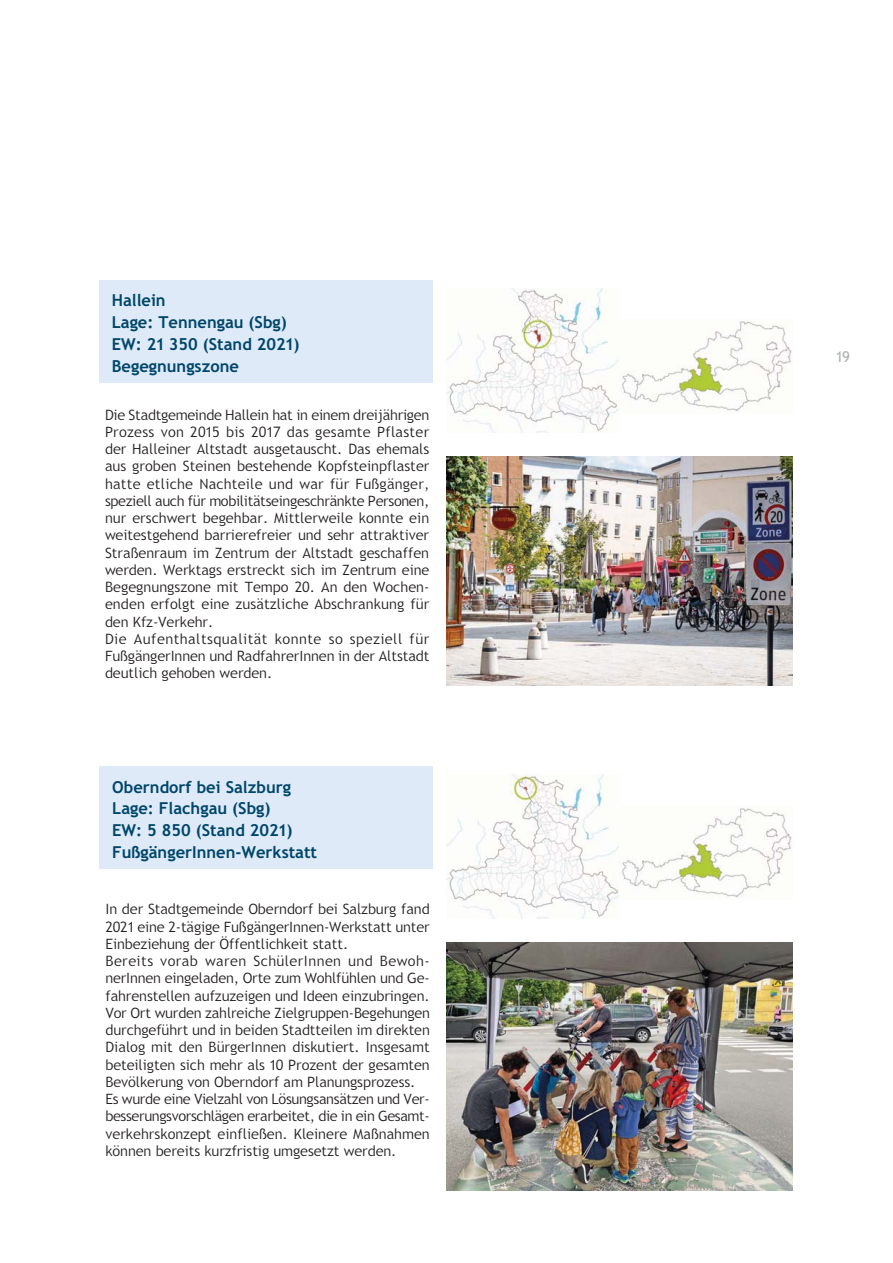
<style>
.page{position:relative;width:893px;height:1263px;background:#fff}
.page>*{position:absolute;margin:0;border:0;box-sizing:border-box;transform-origin:0 0}
.t1{font:700 16.5px/21.8px "Trebuchet SBG2";color:#00466a}
.t2{font:15px "Trebuchet SBG2";color:#b0b2b4}
.t3{font:300 14.25px/17.2px "Trebuchet SBG2";color:#231f20}
</style>
<div class="page">
<div style="left:99px;top:281px;width:334px;height:102px;background:#deeaf7"></div>
<img style="left:446px;top:288px;width:173px;height:144px">
<img style="left:622px;top:320px;width:170px;height:91px">
<img style="left:446px;top:457px;width:346px;height:229px">
<div style="left:99px;top:767px;width:334px;height:102px;background:#deeaf7"></div>
<img style="left:447px;top:774px;width:172px;height:145px">
<img style="left:622px;top:807px;width:170px;height:90px">
<img style="left:447px;top:943px;width:345px;height:248px">
<p class="t1" style="left:112px;top:291px;width:189px">Hallein<br>Lage: Tennengau (Sbg)<br>EW: 21 350 (Stand 2021)<br>Begegnungszone</p>
<p class="t3" style="left:105px;top:408px;width:326px">Die Stadtgemeinde Hallein hat in einem dreijährigen Prozess von 2015 bis 2017 das gesamte Pflaster der Halleiner Altstadt ausgetauscht. Das ehemals aus groben Steinen bestehende Kopfsteinpflaster hatte etliche Nachteile und war für Fußgänger, speziell auch für mobilitätseingeschränkte Per sonen, nur erschwert begehbar. Mittlerweile konnte ein weitestgehend barrierefreier und sehr attraktiver Straßenraum im Zentrum der Altstadt geschaffen werden. Werktags erstreckt sich im Zentrum eine Begegnungszone mit Tempo 20. An den Wochen&shy;enden erfolgt eine zusätzliche Abschrankung für den Kfz-Verkehr.<br>Die Aufenthaltsqualität konnte so speziell für FußgängerInnen und RadfahrerInnen in der Altstadt deutlich gehoben werden.</p>
<p class="t1" style="left:112px;top:777px;width:206px">Oberndorf bei Salzburg<br>Lage: Flachgau (Sbg)<br>EW: 5 850 (Stand 2021)<br>FußgängerInnen-Werkstatt</p>
<p class="t3" style="left:105px;top:902px;width:326px">In der Stadtgemeinde Oberndorf bei Salzburg fand 2021 eine 2-tägige FußgängerInnen-Werkstatt unter Einbeziehung der Öffentlichkeit statt.<br>Bereits vorab waren SchülerInnen und Bewoh - nerInnen eingeladen, Orte zum Wohlfühlen und Ge&shy;fahrenstellen aufzuzeigen und Ideen einzubringen.<br>Vor Ort wurden zahlreiche Zielgruppen-Begehungen durchgeführt und in beiden Stadtteilen im direkten Dialog mit den BürgerInnen diskutiert. Insgesamt beteiligten sich mehr als 10 Prozent der gesamten Bevölkerung von Oberndorf am Planungsprozess.<br>Es wurde eine Vielzahl von Lösungsansätzen und Ver&shy;besserungsvorschlägen erarbeitet, die in ein Gesamt&shy;verkehrskonzept einfließen. Kleinere Maßnahmen können bereits kurzfristig umgesetzt werden.</p>
<p class="t2" style="left:836px;top:351px;width:16px">19</p>
</div>
